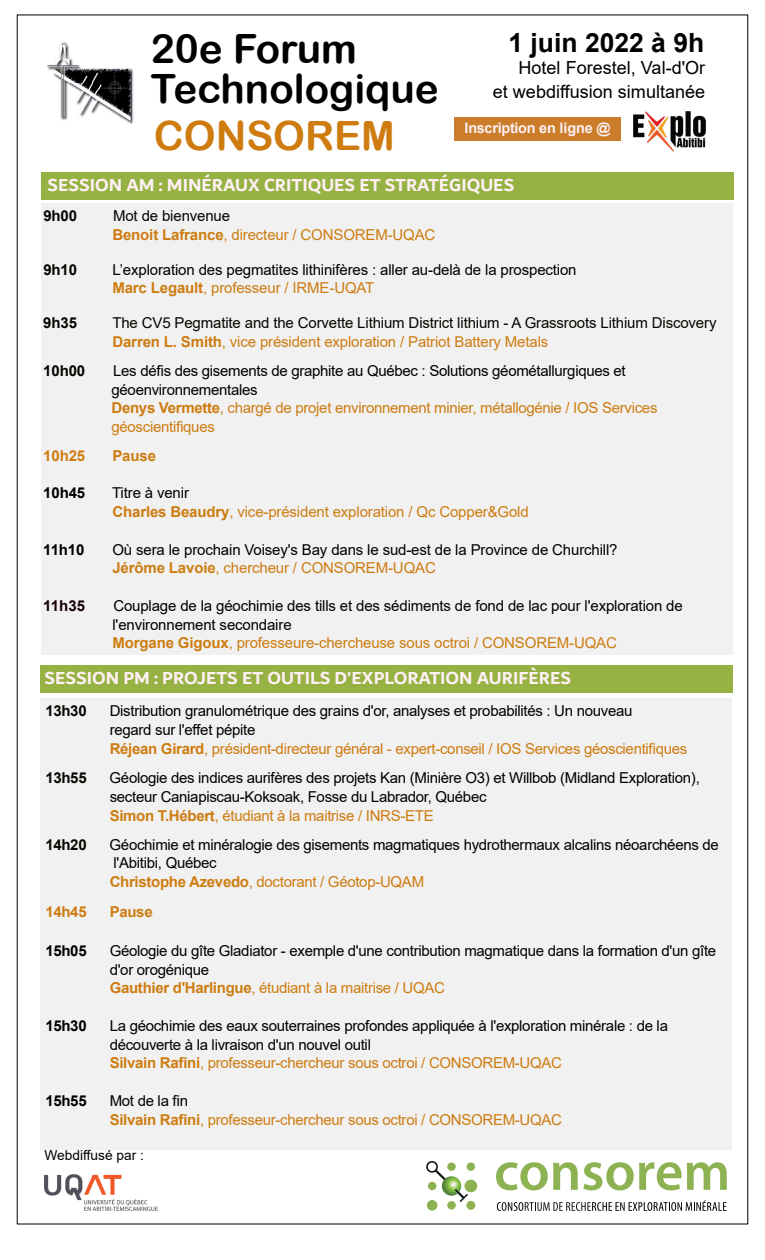
<style>
.page{position:relative;width:765px;height:1260px;background:#fff}
.page>*{position:absolute;margin:0;border:0;box-sizing:border-box;transform-origin:0 0}
.t1{font:40.38px/40.4px "Arial Rounded MT Bold";color:#000}
.t2{font:40.38px "Arial Rounded MT Bold";color:#ce7c10}
.t3{font:700 26.5px "Arial";color:#000}
.t4{font:700 18.75px "Dubai";color:#fff0f5}
.t5{font:18px/24.1px "Arial";color:#000;text-align:right}
.t6{font:15px/18.8px "Arial";letter-spacing:-.02em;color:#000}
.t7{font:15px/18.8px "Arial";letter-spacing:-.01em;color:#ce7c10}
.t8{font:15px/18.8px "Arial";letter-spacing:-.01em;color:#060600}
.t9{font:700 15px "Arial";letter-spacing:-.01em;color:#060600}
.t10{font:700 15px "Arial";letter-spacing:-.02em;color:#000}
.t11{font:700 15px "Arial";letter-spacing:-.015em;color:#ce7c10}
.t12{font:700 15px "Arial";color:#160006}
.t13{font:700 14.5px "Arial";letter-spacing:-.02em;color:#fff0f5}
.t14{font:13.75px "Arial";color:#000}
.s1{color:#060600}
.s2{font-weight:700}
.s3{font-weight:700;color:#ce7c10}
.s4{color:#ce7c10}
.s5{color:#000}
</style>
<div class="page">
<div style="left:42px;top:172px;width:692px;height:28px;background:#95b242"></div>
<div style="left:41px;top:203px;width:692px;height:452px;background:#f1f1f2"></div>
<div style="left:40px;top:698px;width:692px;height:451px;background:#f1f1f2"></div>
<div style="left:41px;top:665px;width:692px;height:28px;background:#95b242"></div>
<div style="left:454px;top:118px;width:167px;height:23px;background:#cb7d29"></div>
<img style="left:633px;top:111px;width:73px;height:41px">
<img style="left:47px;top:41px;width:87px;height:83px">
<img style="left:45px;top:1175px;width:113px;height:35px">
<svg style="left:496px;top:1162px;width:231px;height:28px"></svg>
<svg style="left:497px;top:1200px;width:230px;height:11px"></svg>
<div style="left:427px;top:1200px;width:10px;height:11px;background:#8db252;border-radius:50%"></div>
<div style="left:447px;top:1201px;width:9px;height:9px;background:#8db252;border-radius:50%"></div>
<div style="left:466px;top:1201px;width:9px;height:9px;background:#8db252;border-radius:50%"></div>
<div style="left:465px;top:1180px;width:12px;height:12px;background:#8db252;border-radius:50%"></div>
<div style="left:467px;top:1162px;width:8px;height:9px;background:#8db252;border-radius:50%"></div>
<svg style="left:426px;top:1161px;width:42px;height:41px"></svg>
<h1 class="t1" style="left:151px;top:32px;width:289px">20e Forum<br>Technologique</h1>
<h1 class="t2" style="left:154px;top:120px;width:243px">CONSOREM</h1>
<h2 class="t3" style="left:509px;top:32px;width:197px">1 juin 2022 à 9h</h2>
<p class="t5" style="left:493px;top:57px;width:214px">Hotel Forestel, Val-d'Or<br>et webdiffusion simultanée</p>
<p class="t13" style="left:465px;top:123px;width:147px">Inscription en ligne @</p>
<p class="t4" style="left:48px;top:177px;width:468px">SESSION AM : MINÉRAUX CRITIQUES ET STRATÉGIQUES</p>
<p class="t9" style="left:43px;top:210px;width:35px">9h00</p>
<p class="t7" style="left:112px;top:208px;width:325px"><span class="s1">Mot de bienvenue<br></span><span class="s2">Benoit Lafrance</span>, directeur / CONSOREM-UQAC</p>
<p class="t9" style="left:43px;top:264px;width:35px">9h10</p>
<p class="t6" style="left:112px;top:261px;width:466px">L’exploration des pegmatites lithinifères : aller au-delà de la prospection<br><span class="s3">Marc Legault</span><span class="s4">, professeur / IRME-UQAT</span></p>
<p class="t9" style="left:43px;top:318px;width:35px">9h35</p>
<p class="t8" style="left:112px;top:315px;width:606px">The CV5 Pegmatite and the Corvette Lithium District lithium - A Grassroots Lithium Discovery<br><span class="s3">Darren L. Smith</span><span class="s4">, vice président exploration / Patriot Battery Metals</span></p>
<p class="t9" style="left:43px;top:365px;width:43px">10h00</p>
<p class="t6" style="left:112px;top:363px;width:547px">Les défis des gisements de graphite au Québec : Solutions géométallurgiques et géoenvironnementales<br><span class="s3">Denys Vermette</span><span class="s4">, chargé de projet environnement minier, métallogénie / IOS Services géoscientifiques</span></p>
<p class="t11" style="left:43px;top:450px;width:43px">10h25</p>
<p class="t11" style="left:112px;top:450px;width:45px">Pause</p>
<p class="t10" style="left:43px;top:487px;width:43px">10h45</p>
<p class="t7" style="left:112px;top:485px;width:418px"><span class="s5">Titre à venir<br></span><span class="s2">Charles Beaudry</span>, vice-président exploration / Qc Copper&amp;Gold</p>
<p class="t10" style="left:43px;top:544px;width:43px">11h10</p>
<p class="t6" style="left:112px;top:541px;width:507px">Où sera le prochain Voisey's Bay dans le sud-est de la Province de Churchill?<br><span class="s3">Jérôme Lavoie</span><span class="s4">, chercheur / CONSOREM-UQAC</span></p>
<p class="t12" style="left:43px;top:600px;width:43px">11h35</p>
<p class="t6" style="left:112px;top:598px;width:572px">Couplage de la géochimie des tills et des sédiments de fond de lac pour l'exploration de l'environnement secondaire<br><span class="s3">Morgane Gigoux</span><span class="s4">, professeure-chercheuse sous octroi / CONSOREM-UQAC</span></p>
<p class="t4" style="left:45px;top:670px;width:528px">SESSION PM : PROJETS ET OUTILS D'EXPLORATION AURIFÈRES</p>
<p class="t9" style="left:45px;top:705px;width:43px">13h30</p>
<p class="t6" style="left:110px;top:703px;width:579px">Distribution granulométrique des grains d'or, analyses et probabilités : Un nouveau<br>regard sur l'effet pépite<br><span class="s3">Réjean Girard</span><span class="s4">, président-directeur général - expert-conseil / IOS Services géoscientifiques</span></p>
<p class="t9" style="left:45px;top:773px;width:43px">13h55</p>
<p class="t6" style="left:110px;top:770px;width:592px">Géologie des indices aurifères des projets Kan (Minière O3) et Willbob (Midland Exploration), secteur Caniapiscau-Koksoak, Fosse du Labrador, Québec<br><span class="s3">Simon T.Hébert</span><span class="s4">, étudiant à la maitrise / INRS-ETE</span></p>
<p class="t9" style="left:45px;top:839px;width:43px">14h20</p>
<p class="t6" style="left:110px;top:836px;width:611px">Géochimie et minéralogie des gisements magmatiques hydrothermaux alcalins néoarchéens de l'Abitibi, Québec<br><span class="s3">Christophe Azevedo</span><span class="s4">, doctorant / Géotop-UQAM</span></p>
<p class="t11" style="left:45px;top:906px;width:43px">14h45</p>
<p class="t11" style="left:110px;top:906px;width:44px">Pause</p>
<p class="t10" style="left:45px;top:945px;width:43px">15h05</p>
<p class="t6" style="left:110px;top:943px;width:608px">Géologie du gîte Gladiator - exemple d'une contribution magmatique dans la formation d'un gîte d'or orogénique<br><span class="s3">Gauthier d'Harlingue</span><span class="s4">, étudiant à la maitrise / UQAC</span></p>
<p class="t10" style="left:45px;top:1020px;width:43px">15h30</p>
<p class="t6" style="left:110px;top:1018px;width:560px">La géochimie des eaux souterraines profondes appliquée à l'exploration minérale : de la découverte à la livraison d'un nouvel outil<br><span class="s3">Silvain Rafini</span><span class="s4">, professeur-chercheur sous octroi / CONSOREM-UQAC</span></p>
<p class="t10" style="left:45px;top:1095px;width:43px">15h55</p>
<p class="t7" style="left:110px;top:1093px;width:454px"><span class="s5">Mot de la fin<br></span><span class="s2">Silvain Rafini</span>, professeur-chercheur sous octroi / CONSOREM-UQAC</p>
<p class="t14" style="left:44px;top:1150px;width:101px">Webdiffusé par :</p>
</div>
